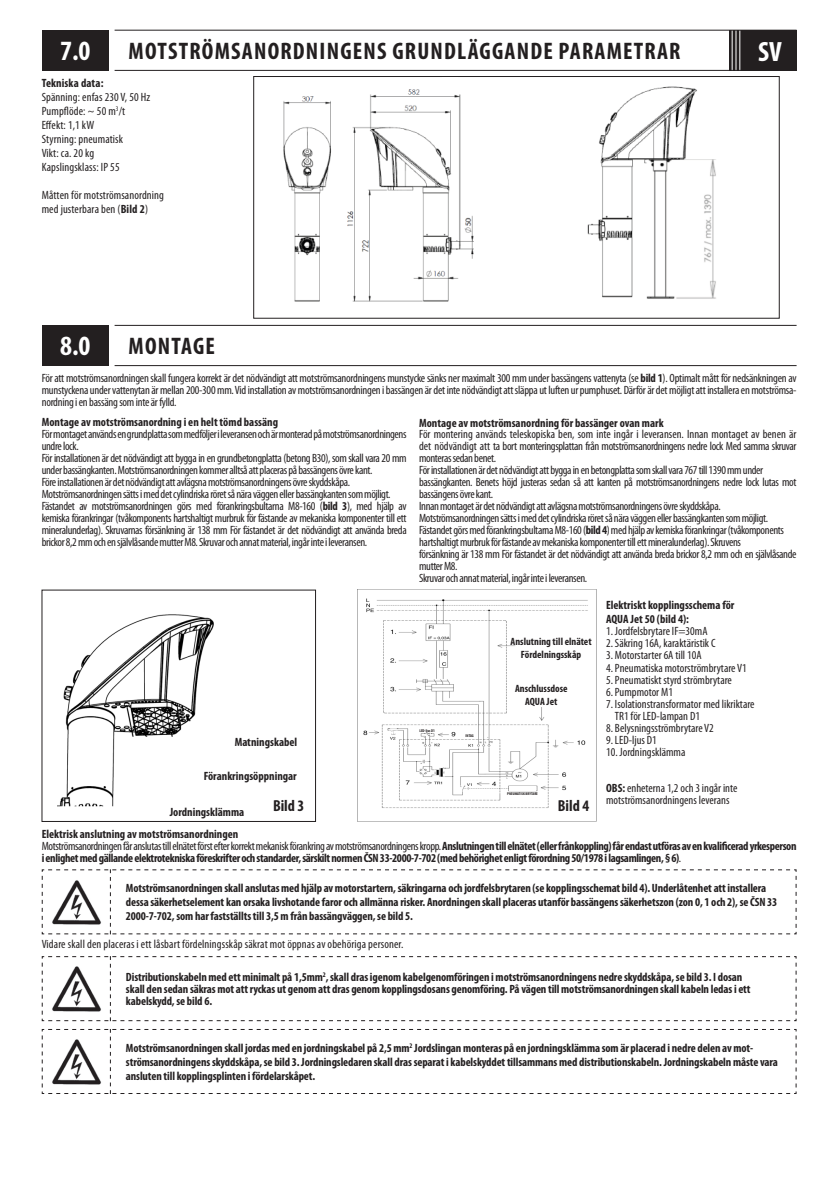
<style>
.page{position:relative;width:840px;height:1191px;background:#fff}
.page>*{position:absolute;margin:0;border:0;box-sizing:border-box;transform-origin:0 0}
.t1{font:700 condensed 28px "Myriad Pro";color:#fff}
.t2{font:700 condensed 24px "Myriad Pro";letter-spacing:.05em;color:#231f20}
.t3{font:700 condensed 16px "Myriad Pro";color:#231f20}
.t4{font:condensed 12px/12px "Myriad Pro";letter-spacing:-.03em;color:#231f20}
.t5{font:700 condensed 12px/14px "Myriad Pro";letter-spacing:-.01em;color:#231f20}
.t6{font:700 condensed 12px/12px "Myriad Pro";letter-spacing:-.03em;color:#231f20}
.t7{font:condensed 12px/12px "Myriad Pro";color:#231f20}
.t8{font:condensed 12px/14px "Myriad Pro";letter-spacing:.01em;color:#231f20}
.t9{font:700 condensed 12px "Myriad Pro";letter-spacing:.01em;color:#231f20}
.t10{font:700 condensed 10.6px/12.6px "Myriad Pro";color:#231f20;text-align:center}
.t11{font:700 condensed 4px "Myriad Pro";color:#231f20}
.s1{font-weight:700}
.s2{font-weight:400}
</style>
<div class="page">
<img style="left:57px;top:614px;width:157px;height:193px">
<div style="left:728px;top:30px;width:68px;height:41px;background:#231f20"></div>
<hr style="left:739px;top:28px;width:1px;height:45px;background:#fff">
<hr style="left:735px;top:28px;width:1px;height:45px;background:#fff">
<hr style="left:731px;top:28px;width:1px;height:45px;background:#fff">
<hr style="left:114px;top:70px;width:682px;height:1px;background:#231f20">
<div style="left:42px;top:30px;width:66px;height:40px;background:#231f20"></div>
<hr style="left:114px;top:30px;width:682px;height:1px;background:#231f20">
<div style="left:42px;top:325px;width:66px;height:40px;background:#231f20"></div>
<hr style="left:114px;top:365px;width:682px;height:1px;background:#231f20">
<hr style="left:114px;top:325px;width:682px;height:1px;background:#231f20">
<img style="left:357px;top:590px;width:231px;height:231px">
<div style="left:521px;top:632px;width:60px;height:27px;background:#fff"></div>
<div style="left:520px;top:688px;width:50px;height:18px;background:#fff"></div>
<div style="left:416px;top:726px;width:24px;height:6px;background:#fff"></div>
<div style="left:459px;top:732px;width:17px;height:6px;background:#fff"></div>
<hr style="left:509px;top:786px;width:26px;height:4px;background:#fff">
<svg style="left:42px;top:956px;width:754px;height:65px"></svg>
<svg style="left:42px;top:869px;width:754px;height:65px"></svg>
<svg style="left:42px;top:1029px;width:754px;height:65px"></svg>
<img style="left:50px;top:878px;width:53px;height:47px">
<img style="left:50px;top:964px;width:53px;height:48px">
<img style="left:50px;top:1037px;width:53px;height:48px">
<div style="left:253px;top:76px;width:526px;height:242px;border:1px solid #231f20"></div>
<img style="left:442px;top:77px;width:15px;height:1px">
<img style="left:153px;top:798px;width:61px;height:9px">
<img style="left:191px;top:768px;width:23px;height:16px">
<img style="left:283px;top:86px;width:433px;height:216px">
<p class="t1" style="left:60px;top:35px;width:32px">7.0</p>
<p class="t2" style="left:128px;top:37px;width:553px">MOTSTRÖMSANORDNINGENS GRUNDLÄGGANDE PARAMETRAR</p>
<p class="t9" style="left:42px;top:76px;width:63px">Tekniska data:</p>
<p class="t8" style="left:42px;top:90px;width:110px">Spänning: enfas 230 V, 50 Hz</p>
<p class="t8" style="left:42px;top:104px;width:85px">Pumpflöde: ~ 50 m<sup>3</sup>/t</p>
<p class="t4" style="left:42px;top:119px;width:54px">Effekt: 1,1 kW</p>
<p class="t8" style="left:42px;top:132px;width:83px">Styrning: pneumatisk</p>
<p class="t8" style="left:42px;top:146px;width:54px">Vikt: ca. 20 kg</p>
<p class="t8" style="left:42px;top:160px;width:79px">Kapslingsklass: IP 55</p>
<p class="t8" style="left:42px;top:188px;width:124px">Måtten för motströmsanordning med justerbara ben (<span class="s1">Bild 2</span>)</p>
<p class="t1" style="left:60px;top:331px;width:32px">8.0</p>
<p class="t2" style="left:128px;top:332px;width:88px">MONTAGE</p>
<p class="t1" style="left:757px;top:36px;width:25px">SV</p>
<p class="t4" style="left:42px;top:372px;width:756px;text-align:justify">För att motströmsanordningen skall fungera korrekt är det nödvändigt att motströmsanordningens munstycke sänks ner maximalt 300 mm under bassängens vattenyta (se <span class="s1">bild 1</span>). Optimalt mått för nedsänkningen av munstyckena under vattenytan är mellan 200-300 mm. Vid installation av motströmsanordningen i bassängen är det inte nödvändigt att släppa ut luften ur pumphuset. Därför är det möjligt att installera en motströmsa&shy;nordning i en bassäng som inte är fylld.</p>
<p class="t5" style="left:42px;top:415px;width:238px">Montage av motströmsanordning i en helt tömd bassäng</p>
<p class="t5" style="left:419px;top:416px;width:246px">Montage av motströmsanordning för bassänger ovan mark</p>
<p class="t4" style="left:42px;top:428px;width:366px">För montaget används en grundplatta som medföljer i leveransen och är monterad på motströmsanordningens undre lock.</p>
<p class="t4" style="left:42px;top:452px;width:366px">För installationen är det nödvändigt att bygga in en grundbetongplatta (betong B30), som skall vara 20 mm under bassängkanten. Motströmsanordningen kommer alltså att placeras på bassängens övre kant.</p>
<p class="t4" style="left:42px;top:476px;width:310px">Före installationen är det nödvändigt att avlägsna motströmsanordningens övre skyddskåpa.</p>
<p class="t4" style="left:42px;top:488px;width:350px">Motströmsanordningen sätts i med det cylindriska röret så nära väggen eller bassängkanten som möjligt.</p>
<p class="t4" style="left:42px;top:500px;width:366px;text-align:justify">Fästandet av motströmsanordningen görs med förankringsbultarna M8-160 (<span class="s1">bild 3</span>), med hjälp av kemiska förankringar (tvåkomponents hartshaltigt murbruk för fästande av mekaniska komponenter till ett mineralunderlag). Skruvarnas försänkning är 138 mm För fästandet är det nödvändigt att använda breda brickor 8,2 mm och en självlåsande mutter M8. Skruvar och annat material, ingår inte i leveransen.</p>
<p class="t4" style="left:419px;top:428px;width:379px;text-align:justify">För montering används teleskopiska ben, som inte ingår i leveransen. Innan montaget av benen är det nödvändigt att ta bort monteringsplattan från motströmsanordningens nedre lock Med samma skruvar monteras sedan benet.</p>
<p class="t4" style="left:419px;top:464px;width:345px">För installationen är det nödvändigt att bygga in en betongplatta som skall vara 767 till 1390 mm under</p>
<p class="t4" style="left:419px;top:476px;width:379px">bassängkanten. Benets höjd justeras sedan så att kanten på motströmsanordningens nedre lock lutas mot bassängens övre kant.</p>
<p class="t4" style="left:419px;top:500px;width:303px">Innan montaget är det nödvändigt att avlägsna motströmsanordningens övre skyddskåpa.</p>
<p class="t4" style="left:419px;top:512px;width:350px">Motströmsanordningen sätts i med det cylindriska röret så nära väggen eller bassängkanten som möjligt.</p>
<p class="t4" style="left:419px;top:524px;width:366px">Fästandet görs med förankringsbultarna M8-160 (<span class="s1">bild 4</span>) med hjälp av kemiska förankringar (tvåkomponents</p>
<p class="t4" style="left:419px;top:536px;width:323px">hartshaltigt murbruk för fästande av mekaniska komponenter till ett mineralunderlag). Skruvens</p>
<p class="t4" style="left:419px;top:548px;width:379px">försänkning är 138 mm För fästandet är det nödvändigt att använda breda brickor 8,2 mm och en självlåsande mutter M8.</p>
<p class="t4" style="left:419px;top:572px;width:169px">Skruvar och annat material, ingår inte i leveransen.</p>
<p class="t5" style="left:605px;top:598px;width:130px">Elektriskt kopplingsschema för<br>AQUA Jet 50 (bild 4):</p>
<p class="t7" style="left:605px;top:626px;width:103px">1. Jordfelsbrytare IF=30mA</p>
<p class="t7" style="left:605px;top:638px;width:111px">2. Säkring 16A, karaktäristik C</p>
<p class="t7" style="left:605px;top:650px;width:97px">3. Motorstarter 6A till 10A</p>
<p class="t7" style="left:605px;top:662px;width:142px">4. Pneumatiska motorströmbrytare V1</p>
<p class="t7" style="left:605px;top:674px;width:127px">5. Pneumatiskt styrd strömbrytare</p>
<p class="t7" style="left:605px;top:686px;width:68px">6. Pumpmotor M1</p>
<p class="t7" style="left:614px;top:698px;width:141px;text-indent:-9px">7. Isolationstransformator med likriktare<br>TR1 för LED-lampan D1</p>
<p class="t7" style="left:605px;top:722px;width:109px">8. Belysningsströmbrytare V2</p>
<p class="t7" style="left:605px;top:734px;width:52px">9. LED-ljus D1</p>
<p class="t7" style="left:605px;top:746px;width:81px">10. Jordningsklämma</p>
<p class="t7" style="left:605px;top:782px;width:133px"><span class="s1">OBS:</span> enheterna 1,2 och 3 ingår inte motströmsanordningens leverans</p>
<p class="t10" style="left:510px;top:636px;width:82px">Anslutning till elnätet<br>Fördelningsskåp</p>
<p class="t10" style="left:514px;top:682px;width:54px">Anschlussdose</p>
<p class="t10" style="left:525px;top:695px;width:34px">AQUA Jet</p>
<p class="t11" style="left:419px;top:728px;width:17px">LED-ljus D1</p>
<p class="t11" style="left:465px;top:733px;width:10px">INTAG</p>
<p class="t5" style="left:234px;top:735px;width:64px">Matningskabel</p>
<p class="t5" style="left:203px;top:769px;width:95px">Förankringsöppningar</p>
<p class="t5" style="left:169px;top:804px;width:76px">Jordningsklämma</p>
<p class="t11" style="left:507px;top:792px;width:32px">PNEUMATISK BRYTARE</p>
<p class="t3" style="left:557px;top:797px;width:33px">Bild 4</p>
<h3 class="t3" style="left:273px;top:797px;width:33px">Bild 3</h3>
<p class="t5" style="left:42px;top:827px;width:198px">Elektrisk anslutning av motströmsanordningen</p>
<p class="t6" style="left:42px;top:840px;width:755px"><span class="s2">Motströmsanordningen får anslutas till elnätet först efter korrekt mekanisk förankring av motströmsanordningens kropp.</span> Anslutningen till elnätet (eller frånkoppling) får endast utföras av en kvalificerad yrkesperson i enlighet med gällande elektrotekniska föreskrifter och standarder, särskilt normen ČSN 33-2000-7-702 (med behörighet enligt förordning 50/1978 i lagsamlingen, § 6)<span class="s2">.</span></p>
<p class="t5" style="left:126px;top:881px;width:652px">Motströmsanordningen skall anslutas med hjälp av motorstartern, säkringarna och jordfelsbrytaren (se kopplingsschemat bild 4). Underlåtenhet att installera dessa säkerhetselement kan orsaka livshotande faror och allmänna risker. Anordningen skall placeras utanför bassängens säkerhetszon (zon 0, 1 och 2), se ČSN 33<br>2000-7-702, som har fastställts till 3,5 m från bassängväggen, se bild 5.</p>
<p class="t8" style="left:42px;top:937px;width:363px">Vidare skall den placeras i ett låsbart fördelningsskåp säkrat mot öppnas av obehöriga personer.</p>
<p class="t5" style="left:126px;top:971px;width:625px;line-height:12px">Distributionskabeln med ett minimalt på 1,5mm<sup>2</sup>, skall dras igenom kabelgenomföringen i motströmsanordningens nedre skyddskåpa, se bild 3. I dosan skall den sedan säkras mot att ryckas ut genom att dras genom kopplingsdosans genomföring. På vägen till motströmsanordningen skall kabeln ledas i ett kabelskydd, se bild 6.</p>
<p class="t5" style="left:126px;top:1041px;width:653px">Motströmsanordningen skall jordas med en jordningskabel på 2,5 mm<sup>2</sup> Jordslingan monteras på en jordningsklämma som är placerad i nedre delen av mot&shy;strömsanordningens skyddskåpa, se bild 3. Jordningsledaren skall dras separat i kabelskyddet tillsammans med distributionskabeln. Jordningskabeln måste vara ansluten till kopplingsplinten i fördelarskåpet.</p>
</div>
